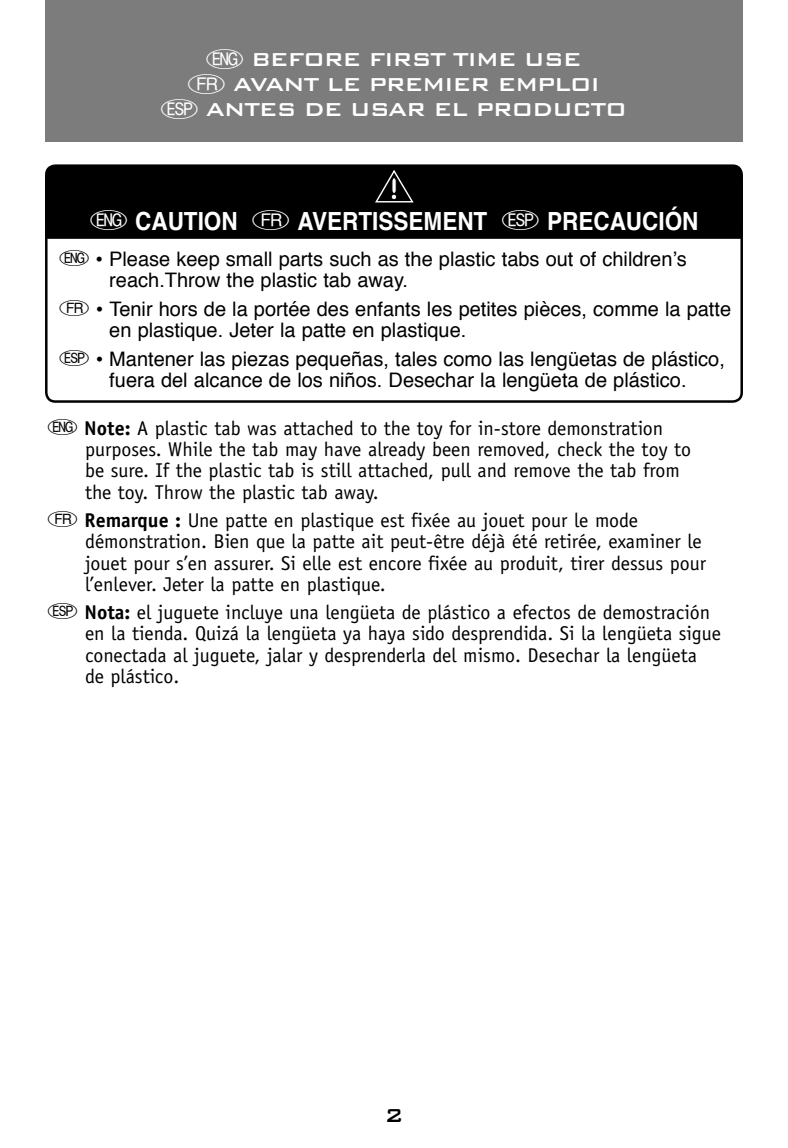
<style>
.page{position:relative;width:788px;height:1148px;background:#fff}
.page>*{position:absolute;margin:0;border:0;box-sizing:border-box;transform-origin:0 0}
.t1{font:500 25px "Bank Gothic BT";letter-spacing:-.05em;color:#fff}
.t2{font:700 25px "Helvetica";color:#fff;scale:.9 1}
.t3{font:500 25px "Bank Gothic BT";color:#000}
.t4{font:20px/21.2px "Officina Sans";color:#000}
.Warning_Copy{font:20px/21.2px "Helvetica";color:#000}
.s1{font-family:"Ovalfont";font-weight:400}
.s2{font-family:"Ovalfont"}
.s3{font-weight:700}
</style>
<div class="page">
<div style="left:45px;top:0;width:697px;height:142px;background:#7c7c7c"></div>
<svg style="left:45px;top:235px;width:698px;height:166px"></svg>
<div style="left:45px;top:164px;width:698px;height:71px;background:#000"></div>
<svg style="left:374px;top:169px;width:41px;height:34px"></svg>
<div style="left:45px;top:231px;width:697px;height:8px;background:#000"></div>
<p class="t1" style="left:205px;top:46px;width:377px"><span class="s1">E</span> BEFORE FIRST TIME USE</p>
<p class="t1" style="left:187px;top:71px;width:414px"><span class="s1">F</span> AVANT LE PREMIER EMPLOI</p>
<p class="t1" style="left:160px;top:96px;width:468px"><span class="s1">S</span> ANTES DE USAR EL PRODUCTO</p>
<p class="t2" style="left:89px;top:204px;width:678px"><span class="s1">E</span> CAUTION <span class="s1">F</span> AVERTISSEMENT <span class="s1">S</span> PRECAUCIÓN</p>
<p class="Warning_Copy" style="left:109px;top:250px;width:578px;text-indent:-50px"><span class="s2">E •</span> Please keep small parts such as the plastic tabs out of childrenʼs reach.Throw the plastic tab away.</p>
<p class="Warning_Copy" style="left:109px;top:299px;width:623px;text-indent:-50px"><span class="s2">F •</span> Tenir hors de la portée des enfants les petites pièces, comme la patte en plastique. Jeter la patte en plastique.</p>
<p class="Warning_Copy" style="left:109px;top:349px;width:617px;text-indent:-50px"><span class="s2">S •</span> Mantener las piezas pequeñas, tales como las lengüetas de plástico, fuera del alcance de los niños. Desechar la lengüeta de plástico.</p>
<p class="t4" style="left:85px;top:417px;width:607px;text-indent:-38px"><span class="s2">E</span> <span class="s3">Note:</span> A plastic tab was attached to the toy for in-store demonstration purposes. While the tab may have already been removed, check the toy to be sure. If the plastic tab is still attached, pull and remove the tab from the toy. Throw the plastic tab away.</p>
<p class="t4" style="left:85px;top:509px;width:622px;text-indent:-38px"><span class="s2">F</span> <span class="s3">Remarque :</span> Une patte en plastique est fixée au jouet pour le mode démonstration. Bien que la patte ait peut-être déjà été retirée, examiner le jouet pour s’en assurer. Si elle est encore fixée au produit, tirer dessus pour l’enlever. Jeter la patte en plastique.</p>
<p class="t4" style="left:85px;top:602px;width:637px;text-indent:-38px"><span class="s2">S</span> <span class="s3">Nota:</span> el juguete incluye una lengüeta de plástico a efectos de demostración en la tienda. Quizá la lengüeta ya haya sido desprendida. Si la lengüeta sigue conectada al juguete, jalar y desprenderla del mismo. Desechar la lengüeta<br>de plástico.</p>
<p class="t3" style="left:384px;top:1102px;width:21px">2</p>
</div>
